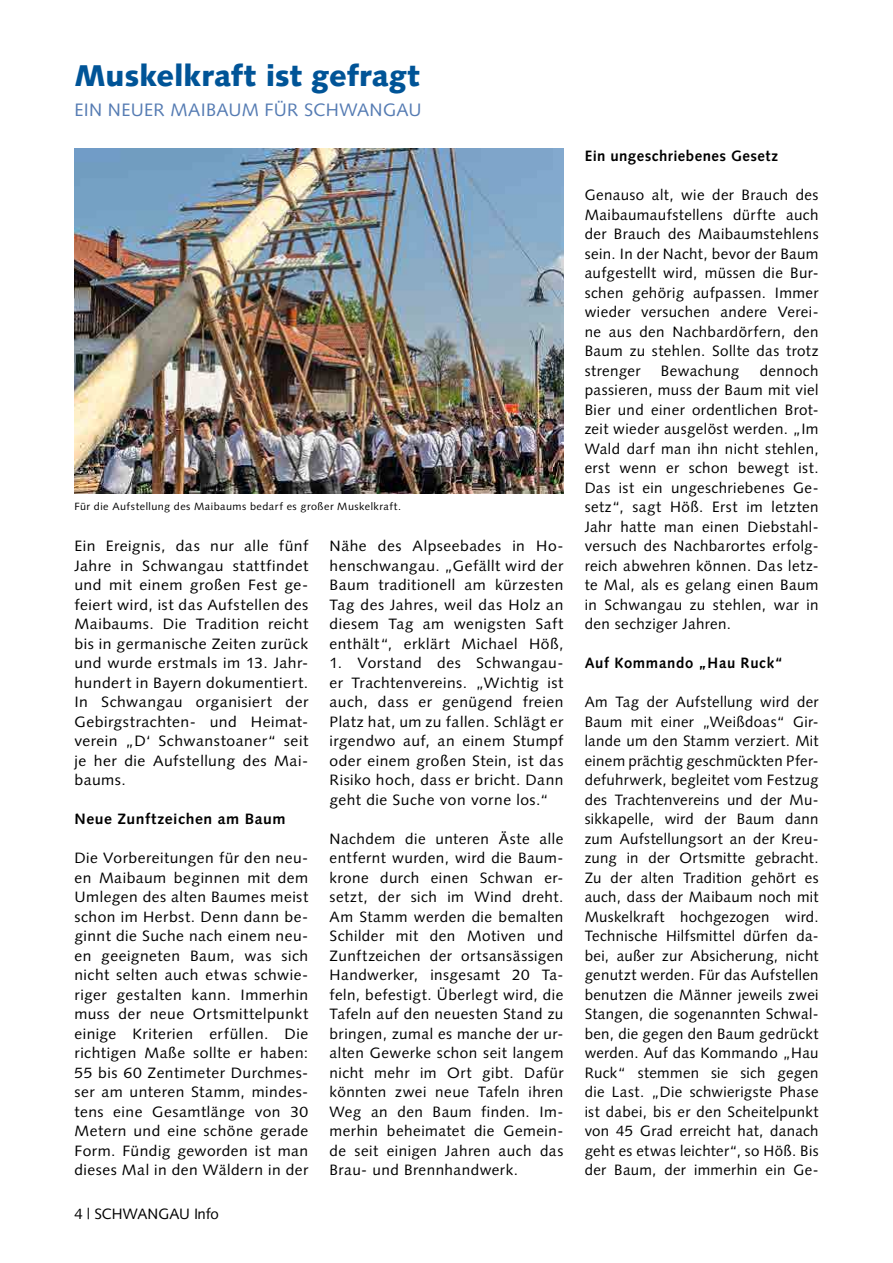
<style>
.page{position:relative;width:893px;height:1263px;background:#fff}
.page>*{position:absolute;margin:0;border:0;box-sizing:border-box;transform-origin:0 0}
.t1{font:900 30px "Syntax LT Pro";letter-spacing:.005em;color:#005497}
.t2{font:18px "Syntax LT Pro";letter-spacing:.015em;color:#567cb3}
.t3{font:15px/19.5px "Syntax LT Pro";letter-spacing:.03em;color:#000;text-align:justify}
.t4{font:15px/19.5px "Syntax LT Pro";letter-spacing:.03em;color:#000;text-align:justify;scale:1.04 1}
.t5{font:15px/19.5px "Syntax LT Pro";letter-spacing:.03em;color:#000;text-align:justify;scale:1.05 1}
.t6{font:700 15px "Syntax LT Pro";letter-spacing:.035em;color:#000}
.t7{font:700 15px "Syntax LT Pro";letter-spacing:.035em;color:#000;scale:1.05 1}
.t8{font:15px "Syntax LT Pro";color:#000}
.t9{font:10.5px "Syntax LT Pro";letter-spacing:.045em;color:#000}
</style>
<div class="page">
<img style="left:74px;top:148px;width:489px;height:346px">
<h1 class="t1" style="left:74px;top:58px;width:347px">Muskelkraft ist gefragt</h1>
<p class="t2" style="left:74px;top:99px;width:349px">EIN NEUER MAIBAUM FÜR SCHWANGAU</p>
<p class="t9" style="left:74px;top:500px;width:328px">Für die Aufstellung des Maibaums bedarf es großer Muskelkraft.</p>
<p class="t5" style="left:74px;top:536px;width:224px">Ein Ereignis, das nur alle fünf Jahre in Schwangau stattfindet und mit einem großen Fest ge&shy;feiert wird, ist das Aufstellen des Maibaums. Die Tradition reicht bis in germanische Zeiten zurück und wurde erstmals im 13. Jahr&shy;hundert in Bayern dokumentiert.<br>In Schwangau organisiert der Gebirgstrachten- und Heimat&shy;verein „D‘ Schwanstoaner“ seit je her die Aufstellung des Mai&shy;baums.</p>
<p class="t7" style="left:74px;top:810px;width:203px">Neue Zunftzeichen am Baum</p>
<p class="t4" style="left:74px;top:848px;width:226px">Die Vorbereitungen für den neu&shy;en Maibaum beginnen mit dem Umlegen des alten Baumes meist schon im Herbst. Denn dann be&shy;ginnt die Suche nach einem neu&shy;en geeigneten Baum, was sich nicht selten auch etwas schwie&shy;riger gestalten kann. Immerhin muss der neue Ortsmittelpunkt einige Kriterien erfüllen. Die richtigen Maße sollte er haben:<br>55 bis 60 Zentimeter Durchmes&shy;ser am unteren Stamm, mindes&shy;tens eine Gesamtlänge von 30<br>Metern und eine schöne gerade Form. Fündig geworden ist man dieses Mal in den Wäldern in der</p>
<p class="t8" style="left:74px;top:1205px;width:146px">4 | SCHWANGAU Info</p>
<p class="t4" style="left:330px;top:536px;width:226px">Nähe des Alpseebades in Ho&shy;henschwangau. „Gefällt wird der Baum traditionell am kürzesten Tag des Jahres, weil das Holz an diesem Tag am wenigsten Saft enthält“, erklärt Michael Höß,</p>
<p class="t4" style="left:330px;top:653px;width:226px">1. Vorstand des Schwangau&shy;er Trachtenvereins. „Wichtig ist auch, dass er genügend freien Platz hat, um zu fallen. Schlägt er irgendwo auf, an einem Stumpf oder einem großen Stein, ist das Risiko hoch, dass er bricht. Dann geht die Suche von vorne los.“</p>
<p class="t3" style="left:330px;top:829px;width:235px">Nachdem die unteren Äste alle entfernt wurden, wird die Baum&shy;krone durch einen Schwan er&shy;setzt, der sich im Wind dreht.<br>Am Stamm werden die bemalten Schilder mit den Motiven und Zunftzeichen der ortsansässigen Handwerker, insgesamt 20 Ta&shy;feln, befestigt. Überlegt wird, die Tafeln auf den neuesten Stand zu bringen, zumal es manche der ur&shy;alten Gewerke schon seit langem nicht mehr im Ort gibt. Dafür könnten zwei neue Tafeln ihren Weg an den Baum finden. Im&shy;merhin beheimatet die Gemein&shy;de seit einigen Jahren auch das Brau- und Brennhandwerk.</p>
<p class="t6" style="left:585px;top:147px;width:195px">Ein ungeschriebenes Gesetz</p>
<p class="t3" style="left:585px;top:185px;width:235px">Genauso alt, wie der Brauch des Maibaumaufstellens dürfte auch der Brauch des Maibaumstehlens sein. In der Nacht, bevor der Baum aufgestellt wird, müssen die Bur&shy;schen gehörig aufpassen. Immer wieder versuchen andere Verei&shy;ne aus den Nachbardörfern, den Baum zu stehlen. Sollte das trotz strenger</p>
<p class="t3" style="left:585px;top:361px;width:235px;text-indent:175px">dennoch passieren, muss der Baum mit viel Bier und einer ordentlichen Brot&shy;zeit wieder ausgelöst werden. „Im Wald darf man ihn nicht stehlen, erst wenn er schon bewegt ist.<br>Das ist ein ungeschriebenes Ge&shy;setz“, sagt Höß. Erst im letzten Jahr hatte man einen Diebstahl&shy;versuch des Nachbarortes erfolg&shy;reich abwehren können. Das letz&shy;te Mal, als es gelang einen Baum in Schwangau zu stehlen, war in den sechziger Jahren.</p>
<p class="t6" style="left:585px;top:654px;width:200px">Auf Kommando „Hau Ruck“</p>
<p class="t3" style="left:585px;top:692px;width:235px">Am Tag der Aufstellung wird der Baum mit einer „Weißdoas“ Gir&shy;lande um den Stamm verziert. Mit einem prächtig geschmückten Pfer&shy;defuhrwerk, begleitet vom Festzug des Trachtenvereins und der Mu&shy;sikkapelle, wird der Baum dann zum Aufstellungsort an der Kreu&shy;zung in der Ortsmitte gebracht.<br>Zu der alten Tradition gehört es auch, dass der Maibaum noch mit Muskelkraft hochgezogen wird.<br>Technische Hilfsmittel dürfen da&shy;bei, außer zur Absicherung, nicht genutzt werden. Für das Aufstellen benutzen die Männer jeweils zwei Stangen, die sogenannten Schwal&shy;ben, die gegen den Baum gedrückt werden. Auf das Kommando „Hau Ruck“ stemmen sie sich gegen die Last. „Die schwierigste Phase ist dabei, bis er den Scheitelpunkt von 45 Grad erreicht hat, danach geht es etwas leichter“, so Höß. Bis der Baum, der immerhin ein Ge-</p>
<p class="t3" style="left:661px;top:361px;width:80px">Bewachung</p>
</div>
